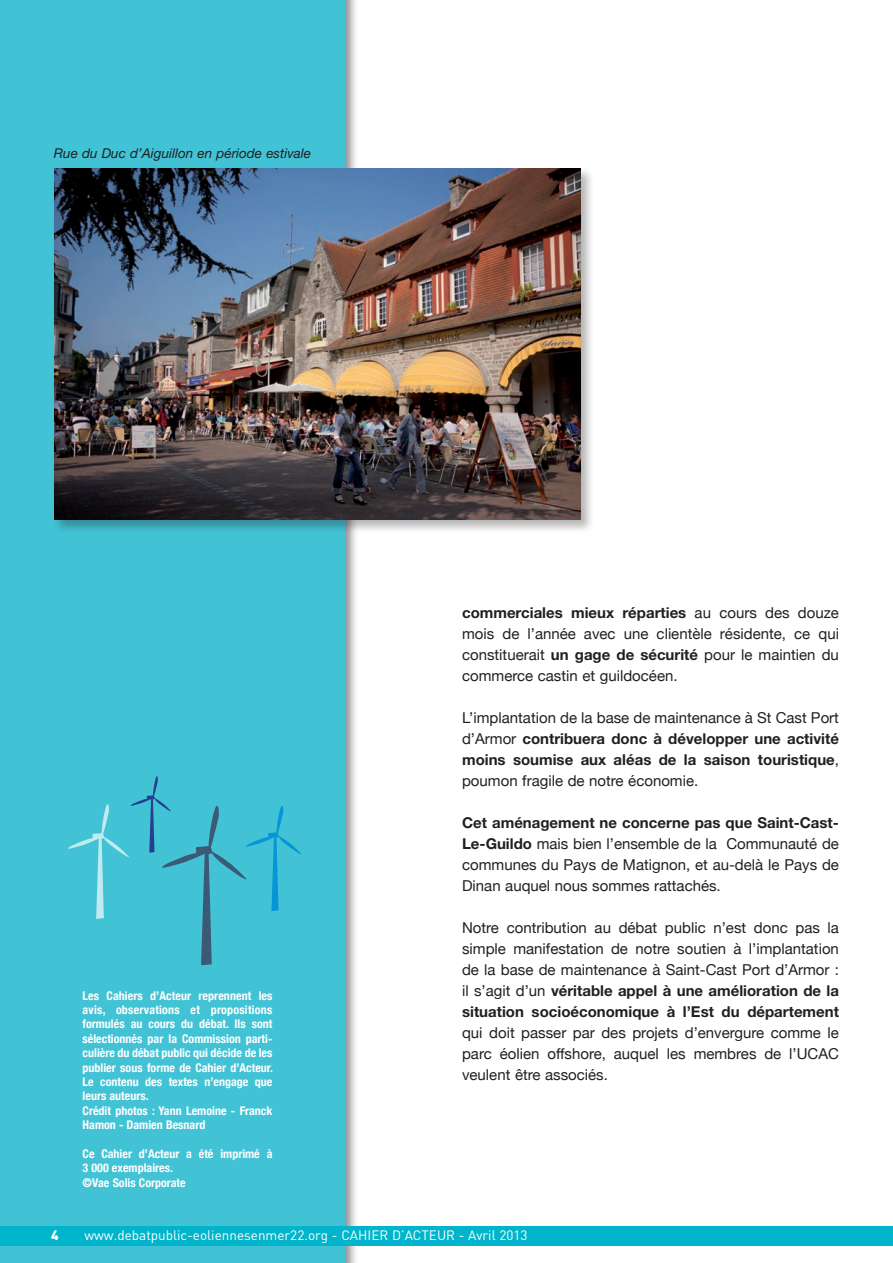
<style>
.page{position:relative;width:893px;height:1263px;background:#fff}
.page>*{position:absolute;margin:0;border:0;box-sizing:border-box;transform-origin:0 0}
.t1{font:15px/21px "Helvetica Neue";color:#231f20;text-align:justify}
.t2{font:13.5px "DIN";color:#fff}
.t3{font:italic 13.5px "Helvetica Neue";color:#231f20}
.t4{font:900 13.5px "DIN";color:#fff}
.t5{font:700 condensed 12px/14.4px "Helvetica Neue";color:#fff}
.s1{font-weight:700}
</style>
<div class="page">
<div style="left:0;top:0;width:359px;height:1263px;background:#231f20;opacity:.5"></div>
<div style="left:0;top:0;width:344px;height:1263px;background:#41c2d5"></div>
<div style="left:0;top:1226px;width:893px;height:20px;background:#00b5cb"></div>
<div style="left:52px;top:166px;width:542px;height:368px;background:#231f20;opacity:.33"></div>
<img style="left:54px;top:169px;width:526px;height:351px">
<svg style="left:68px;top:776px;width:234px;height:189px"></svg>
<p class="t3" style="left:54px;top:145px;width:259px">Rue du Duc d’Aiguillon en période estivale</p>
<p class="t5" style="left:83px;top:988px;width:192px">Les Cahiers d’Acteur reprennent les avis, observations et propositions formulés au cours du débat. Ils sont sélectionnés par la Commission parti&shy;culière du débat public qui décide de les publier sous forme de Cahier d’Acteur.<br>Le contenu des textes n’engage que leurs auteurs.<br>Crédit photos : Yann Lemoine - Franck Hamon - Damien Besnard</p>
<p class="t5" style="left:83px;top:1146px;width:191px">Ce Cahier d’Acteur a été imprimé à<br>3 000 exemplaires.<br>©Vae Solis Corporate</p>
<p class="t1" style="left:462px;top:602px;width:378px"><span class="s1">commerciales mieux réparties</span> au cours des douze mois de l’année avec une clientèle résidente, ce qui constituerait <span class="s1">un gage de sécurité</span> pour le maintien du commerce castin et guildocéen.</p>
<p class="t1" style="left:462px;top:707px;width:378px">L’implantation de la base de maintenance à St Cast Port d’Armor <span class="s1">contribuera donc à développer une activité moins soumise aux aléas de la saison touristique</span>, poumon fragile de notre économie.</p>
<p class="t1" style="left:462px;top:812px;width:378px"><span class="s1">Cet aménagement ne concerne pas que Saint-Cast-Le-Guildo</span> mais bien l’ensemble de la Communauté de communes du Pays de Matignon, et au-delà le Pays de Dinan auquel nous sommes rattachés.</p>
<p class="t1" style="left:462px;top:917px;width:378px">Notre contribution au débat public n’est donc pas la simple manifestation de notre soutien à l’implantation de la base de maintenance à Saint-Cast Port d’Armor : il s’agit d’un <span class="s1">véritable appel à une amélioration de la situation socioéconomique à l’Est du département</span></p>
<p class="t1" style="left:462px;top:1022px;width:378px">qui doit passer par des projets d’envergure comme le parc éolien offshore, auquel les membres de l’UCAC veulent être associés.</p>
<p class="t4" style="left:51px;top:1226px;width:9px">4</p>
<p class="t2" style="left:84px;top:1227px;width:445px">www.debatpublic-eoliennesenmer22.org - CAHIER D’ACTEUR - Avril 2013</p>
</div>
